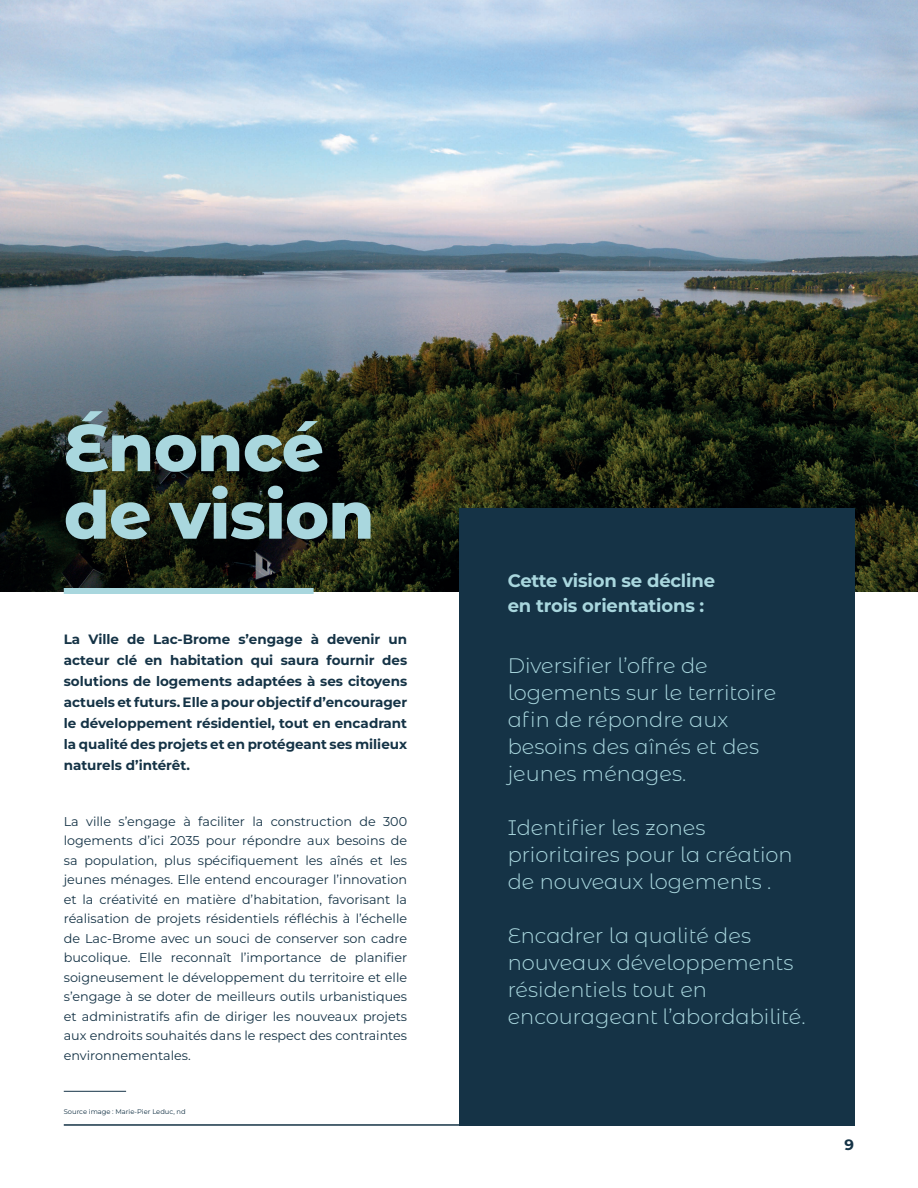
<style>
.page{position:relative;width:918px;height:1188px;background:#fff}
.page>*{position:absolute;margin:0;border:0;box-sizing:border-box;transform-origin:0 0}
.t1{font:800 66px/67.5px "Montserrat Alternates";letter-spacing:-.01em;color:#a9d7de}
.t2{font:300 21px/27px "Montserrat Alternates";color:#a9d7de}
.t3{font:700 18px/25.5px "Montserrat";letter-spacing:-.01em;color:#a9d7de}
.t4{font:700 15px "Montserrat";color:#153346}
.t5{font:700 13.5px/21px "Montserrat";color:#153346;text-align:justify}
.t6{font:12.75px/19.5px "Montserrat";color:#153346;text-align:justify}
.t7{font:6.75px "Montserrat";color:#153346}
</style>
<div class="page">
<hr style="left:64px;top:1124px;width:790px;height:2px;background:#153346">
<img style="left:0;top:0;width:918px;height:592px">
<div style="left:64px;top:588px;width:250px;height:6px;background:#a9d7de"></div>
<div style="left:459px;top:508px;width:395px;height:618px;background:#153346"></div>
<hr style="left:64px;top:1091px;width:62px;height:1px;background:#153346">
<h1 class="t1" style="left:64px;top:410px;width:312px">Énoncé de vision</h1>
<p class="t5" style="left:64px;top:628px;width:345px">La Ville de Lac-Brome s’engage à devenir un acteur clé en habitation qui saura fournir des solutions de logements adaptées à ses citoyens actuels et futurs. Elle a pour objectif d’encourager le développement résidentiel, tout en encadrant la qualité des projets et en protégeant ses milieux naturels d’intérêt.</p>
<p class="t6" style="left:64px;top:811px;width:345px">La ville s’engage à faciliter la construction de 300 logements d’ici 2035 pour répondre aux besoins de sa population, plus spécifiquement les aînés et les jeunes ménages. Elle entend encourager l’innovation et la créativité en matière d’habitation, favorisant la réalisation de projets résidentiels réfléchis à l’échelle de Lac-Brome avec un souci de conserver son cadre bucolique. Elle reconnaît l’importance de planifier soigneusement le développement du territoire et elle s’engage à se doter de meilleurs outils urbanistiques et administratifs afin de diriger les nouveaux projets aux endroits souhaités dans le respect des contraintes environnementales.</p>
<p class="t7" style="left:64px;top:1107px;width:123px">Source image : Marie-Pier Leduc, nd</p>
<h3 class="t3" style="left:508px;top:567px;width:209px">Cette vision se décline en trois orientations :</h3>
<h2 class="t2" style="left:508px;top:652px;width:270px">Diversifier l’offre de logements sur le territoire afin de répondre aux besoins des aînés et des jeunes ménages.</h2>
<h2 class="t2" style="left:508px;top:814px;width:287px">Identifier les zones prioritaires pour la création de nouveaux logements .</h2>
<h2 class="t2" style="left:508px;top:922px;width:299px">Encadrer la qualité des nouveaux développements résidentiels tout en encourageant l’abordabilité.</h2>
<p class="t4" style="left:845px;top:1134px;width:11px">9</p>
</div>
